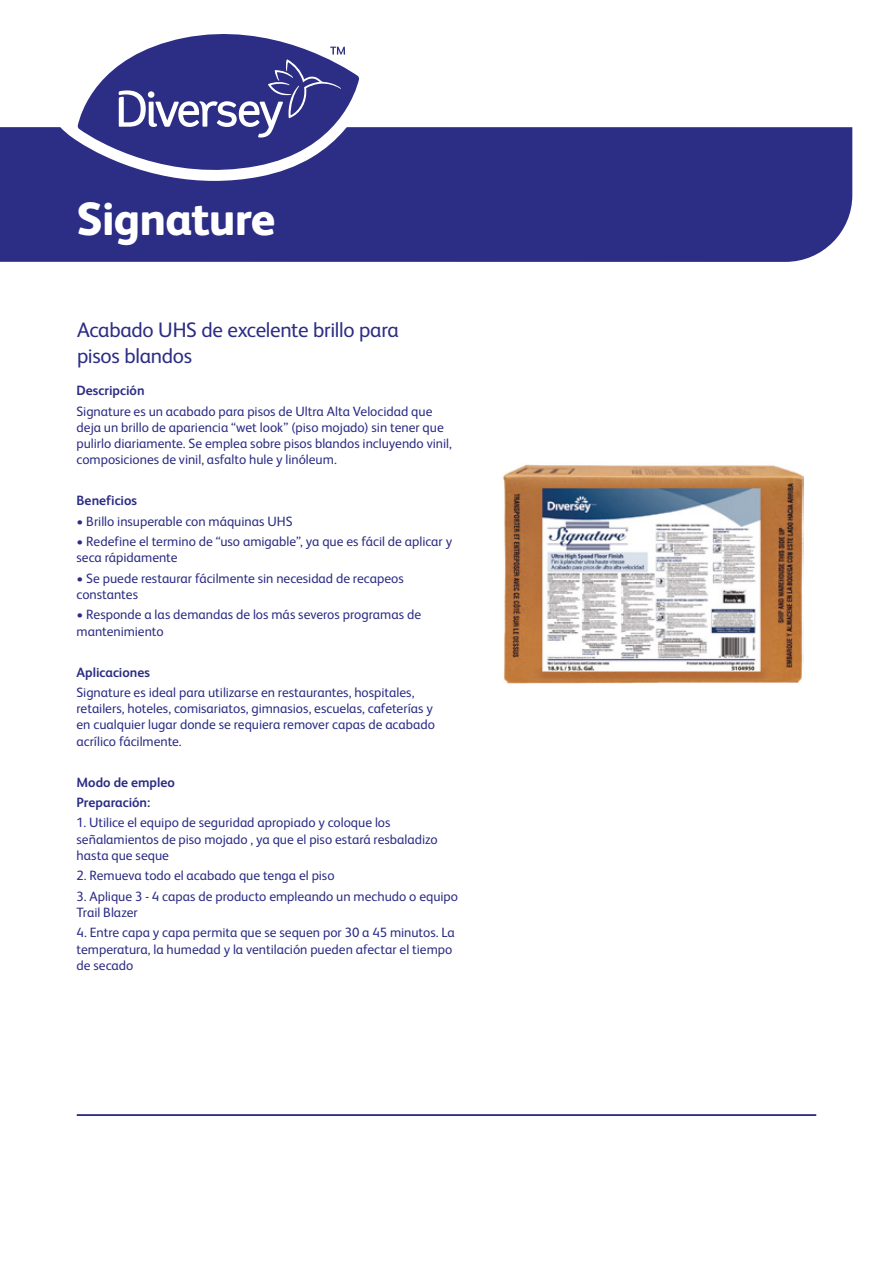
<style>
.page{position:relative;width:893px;height:1263px;background:#fff}
.page>*{position:absolute;margin:0;border:0;box-sizing:border-box;transform-origin:0 0}
.t1{font:800 46.5px "FS Albert Pro";letter-spacing:-.02em;color:#fff}
.t2{font:21px/25.2px "FS Albert Pro";letter-spacing:-.015em;color:#2c2d84}
.t3{font:13.5px/16.2px "FS Albert Pro";color:#2c2d84}
.t4{font:700 13.5px/20.4px "FS Albert Pro";color:#2c2d84}
</style>
<div class="page">
<div style="left:0;top:127px;width:852px;height:135px;background:#2c2d84"></div>
<hr style="left:77px;top:1114px;width:739px;height:2px;background:#2c2d84">
<img style="left:503px;top:464px;width:301px;height:219px">
<svg style="left:58px;top:78px;width:316px;height:103px"></svg>
<svg style="left:78px;top:34px;width:281px;height:148px;fill:#2c2d84"></svg>
<svg style="left:119px;top:47px;width:226px;height:91px;background:#4f5098"></svg>
<h1 class="t1" style="left:77px;top:183px;width:200px">Signature</h1>
<h2 class="t2" style="left:77px;top:316px;width:323px">Acabado UHS de excelente brillo para pisos blandos</h2>
<p class="t4" style="left:77px;top:380px;width:70px">Descripción</p>
<p class="t3" style="left:77px;top:402px;width:377px">Signature es un acabado para pisos de Ultra Alta Velocidad que deja un brillo de apariencia “wet look” (piso mojado) sin tener que pulirlo diariamente. Se emplea sobre pisos blandos incluyendo vinil, composiciones de vinil, asfalto hule y linóleum.</p>
<p class="t4" style="left:77px;top:490px;width:62px">Beneficios</p>
<p class="t3" style="left:77px;top:512px;width:218px">• Brillo insuperable con máquinas UHS</p>
<p class="t3" style="left:77px;top:532px;width:377px">• Redefine el termino de “uso amigable”, ya que es fácil de aplicar y seca rápidamente</p>
<p class="t3" style="left:77px;top:569px;width:329px">• Se puede restaurar fácilmente sin necesidad de recapeos constantes</p>
<p class="t3" style="left:77px;top:606px;width:346px">• Responde a las demandas de los más severos programas de mantenimiento</p>
<p class="t4" style="left:77px;top:661px;width:75px">Aplicaciones</p>
<p class="t3" style="left:77px;top:683px;width:360px">Signature es ideal para utilizarse en restaurantes, hospitales, retailers, hoteles, comisariatos, gimnasios, escuelas, cafeterías y en cualquier lugar donde se requiera remover capas de acabado acrílico fácilmente.</p>
<p class="t4" style="left:77px;top:771px;width:100px">Modo de empleo<br>Preparación:</p>
<p class="t3" style="left:77px;top:814px;width:363px">1. Utilice el equipo de seguridad apropiado y coloque los señalamientos de piso mojado , ya que el piso estará resbaladizo hasta que seque</p>
<p class="t3" style="left:77px;top:866px;width:260px">2. Remueva todo el acabado que tenga el piso</p>
<p class="t3" style="left:77px;top:887px;width:383px">3. Aplique 3 - 4 capas de producto empleando un mechudo o equipo<br>Trail Blazer</p>
<p class="t3" style="left:77px;top:924px;width:380px">4. Entre capa y capa permita que se sequen por 30 a 45 minutos. La temperatura, la humedad y la ventilación pueden afectar el tiempo de secado</p>
</div>
